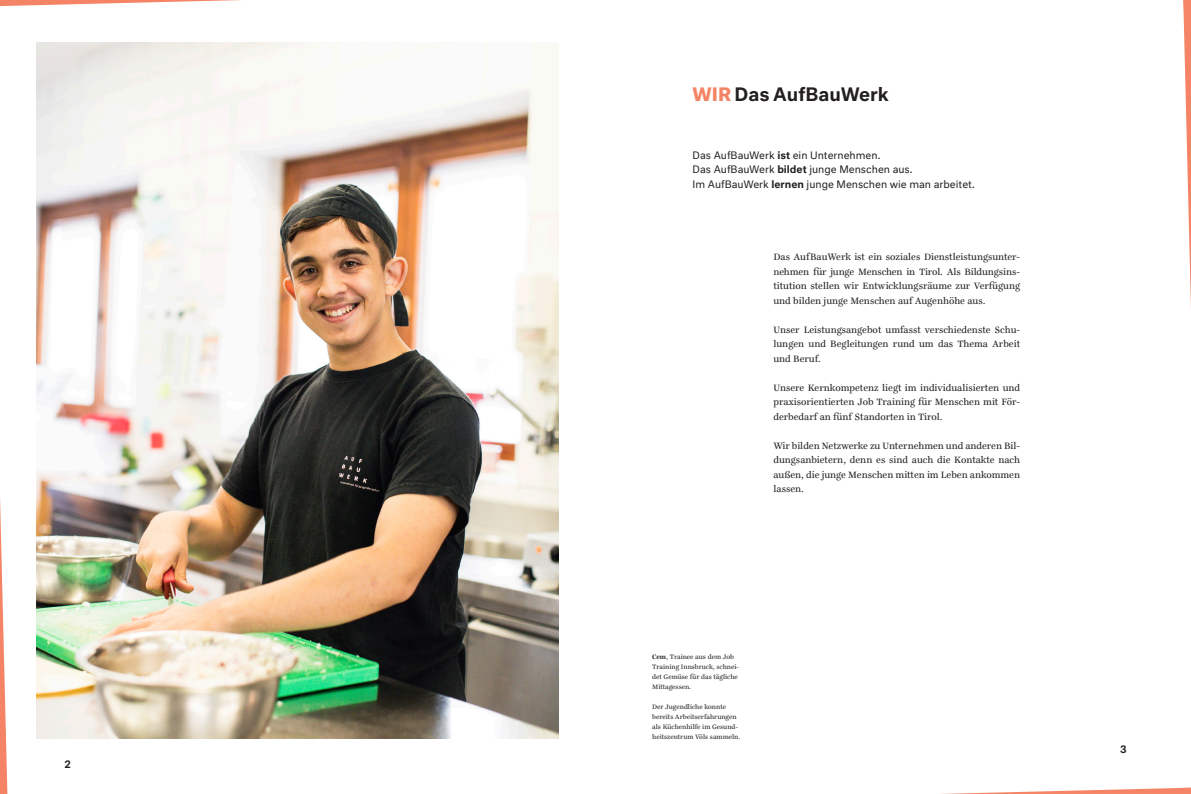
<style>
.page{position:relative;width:1191px;height:794px;background:#fff}
.page>*{position:absolute;margin:0;border:0;box-sizing:border-box;transform-origin:0 0}
.Überschrift_2{font:500 18px "Neutral";color:#231f20}
.Fließtext{font:10px/14.5px "Ingeborg";color:#231f20;text-align:justify}
.Überschrift_schwarz{font:10px "Neutral";color:#231f20}
.t1{font:500 10px "Neutral";color:#231f20}
.Infotext{font:7px/10px "Ingeborg";color:#231f20}
.s1{font-weight:700;color:#f48465}
.s2{font-weight:500}
.s3{font-weight:700}
</style>
<div class="page">
<svg style="left:1183px;top:0;width:8px;height:307px"></svg>
<svg style="left:0;top:0;width:242px;height:6px"></svg>
<svg style="left:0;top:499px;width:8px;height:295px"></svg>
<svg style="left:941px;top:787px;width:250px;height:7px"></svg>
<img style="left:37px;top:43px;width:521px;height:695px">
<p class="t1" style="left:64px;top:757px;width:8px">2</p>
<p class="Überschrift_2" style="left:692px;top:82px;width:198px"><span class="s1">WIR</span> Das AufBauWerk</p>
<p class="Überschrift_schwarz" style="left:692px;top:148px;width:189px">Das AufBauWerk <span class="s2">ist</span> ein Unternehmen.</p>
<p class="Überschrift_schwarz" style="left:692px;top:163px;width:221px">Das AufBauWerk <span class="s2">bildet</span> junge Menschen aus.</p>
<p class="Überschrift_schwarz" style="left:692px;top:177px;width:284px">Im AufBauWerk <span class="s2">lernen</span> junge Menschen wie man arbeitet.</p>
<p class="Fließtext" style="left:773px;top:249px;width:248px">Das AufBauWerk ist ein soziales Dienstleistungsunter&shy;nehmen für junge Menschen in Tirol. Als Bildungsins&shy;titution stellen wir Entwicklungsräume zur Verfügung und bilden junge Menschen auf Augenhöhe aus.</p>
<p class="Fließtext" style="left:773px;top:322px;width:248px">Unser Leistungsangebot umfasst verschiedenste Schu&shy;lungen und Begleitungen rund um das Thema Arbeit und Beruf.</p>
<p class="Fließtext" style="left:773px;top:380px;width:248px">Unsere Kernkompetenz liegt im individualisierten und praxisorientierten Job Training für Menschen mit För&shy;derbedarf an fünf Standorten in Tirol.</p>
<p class="Fließtext" style="left:773px;top:438px;width:248px">Wir bilden Netzwerke zu Unternehmen und anderen Bil&shy;dungsanbietern, denn es sind auch die Kontakte nach außen, die junge Menschen mitten im Leben ankommen lassen.</p>
<p class="Infotext" style="left:652px;top:651px;width:88px"><span class="s3">Cem</span>, Trainee aus dem Job<br>Training Innsbruck, schnei&shy;det Gemüse für das tägliche<br>Mittagessen.</p>
<p class="Infotext" style="left:652px;top:701px;width:90px">Der Jugendliche konnte bereits Arbeitserfahrungen als Küchenhilfe im Gesund&shy;heitszentrum Völs sammeln.</p>
<p class="t1" style="left:1120px;top:743px;width:8px">3</p>
</div>
